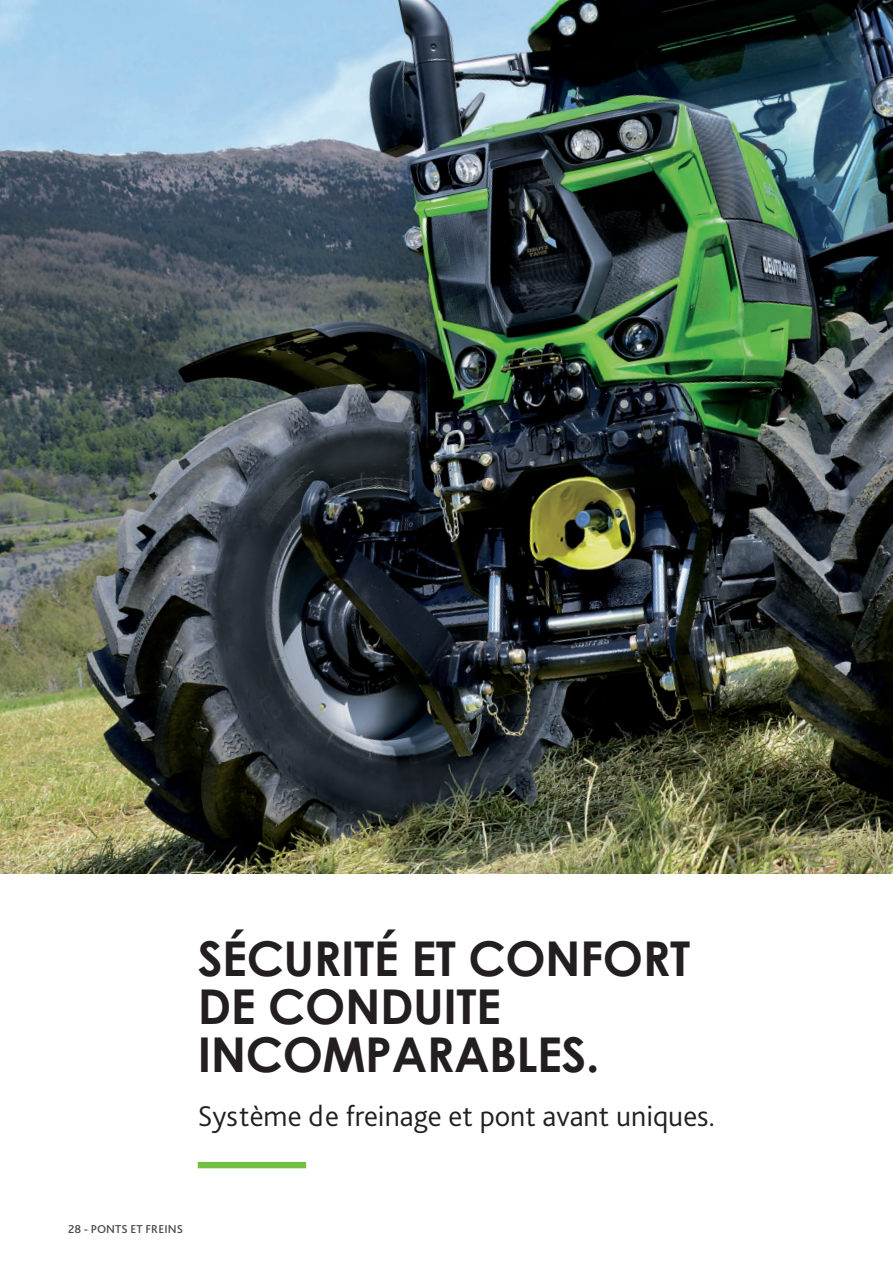
<style>
.page{position:relative;width:893px;height:1263px;background:#fff}
.page>*{position:absolute;margin:0;border:0;box-sizing:border-box;transform-origin:0 0}
.t1{font:700 48px/48px "Century Gothic";letter-spacing:-.01em;color:#231f20}
.t2{font:300 30px "Bliss Pro";color:#231f20}
.t3{font:500 12px "Bliss Pro";letter-spacing:.015em;color:#4b4c4d}
</style>
<div class="page">
<img style="left:0;top:0;width:893px;height:874px">
<div style="left:198px;top:1162px;width:108px;height:6px;background:#71bf44"></div>
<p class="t1" style="left:198px;top:932px;width:494px">SÉCURITÉ ET CONFORT<br>DE CONDUITE<br>INCOMPARABLES.</p>
<p class="t2" style="left:198px;top:1097px;width:519px">Système de freinage et pont avant uniques.</p>
<p class="t3" style="left:68px;top:1222px;width:117px">28 - PONTS ET FREINS</p>
</div>
